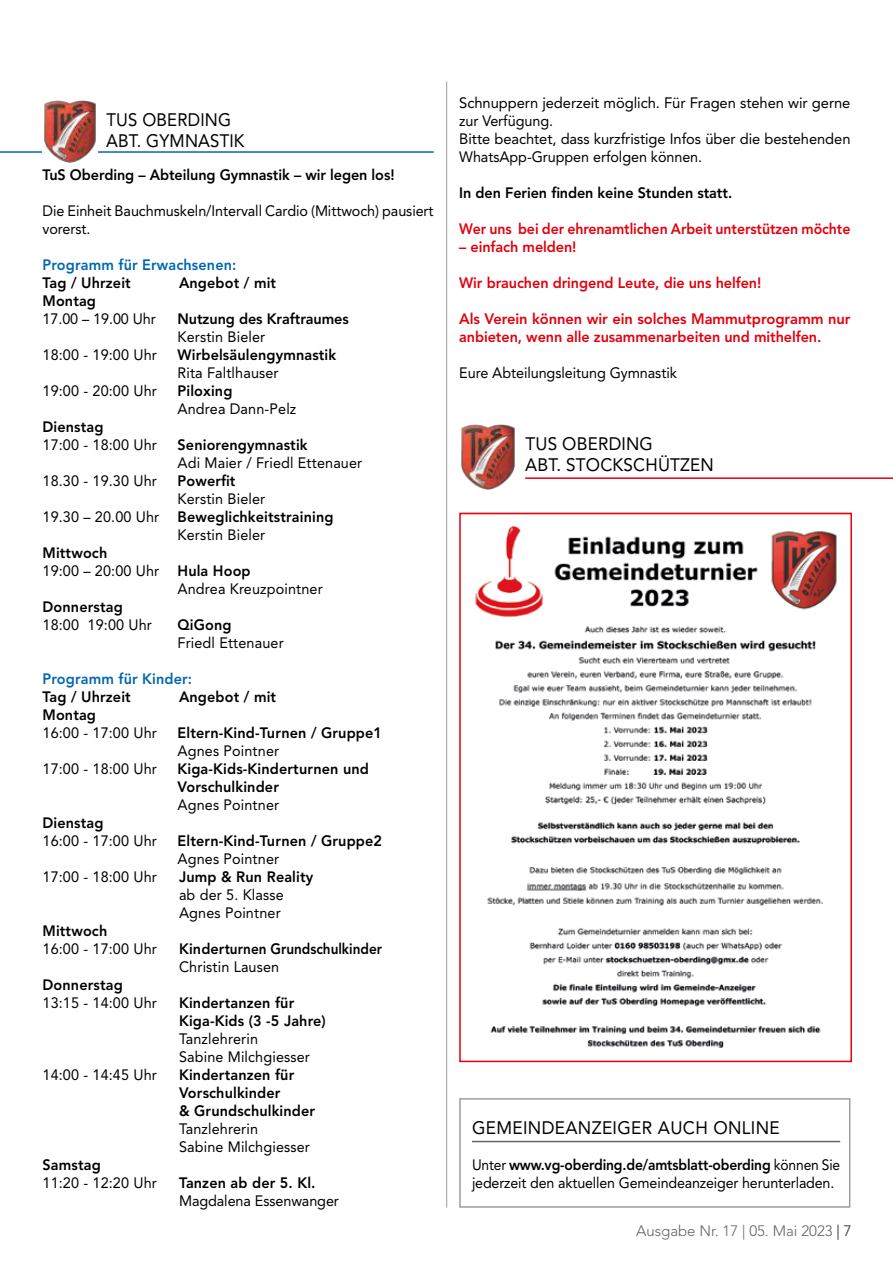
<style>
.page{position:relative;width:893px;height:1263px;background:#fff}
.page>*{position:absolute;margin:0;border:0;box-sizing:border-box;transform-origin:0 0}
.t1{font:18px/21px "Avenir LT Std";letter-spacing:.01em;color:#000;scale:.95 1}
.t2{font:18px "Avenir LT Std";letter-spacing:.01em;color:#000;scale:.96 1}
.t3{font:18px/21px "Avenir LT Std";letter-spacing:.01em;color:#000;scale:.93 1}
.t4{font:15px/18px "Avenir LT Std";letter-spacing:.01em;color:#000;scale:.96 1}
.t5{font:800 15px/18px "Avenir LT Std";letter-spacing:.01em;color:#000;scale:.96 1}
.t6{font:15px/18px "Avenir LT Std";letter-spacing:.01em;color:#000}
.t7{font:15px/18px "Avenir LT Std";letter-spacing:-.01em;color:#000;scale:.92 1}
.t8{font:800 15px/18px "Avenir LT Std";letter-spacing:-.005em;color:#e3000f}
.t9{font:800 15px "Avenir LT Std";letter-spacing:-.005em;color:#e3000f;scale:.96 1}
.t10{font:800 15px "Avenir LT Std";letter-spacing:-.005em;color:#e3000f;scale:.94 1}
.t11{font:800 15px "Avenir LT Std";letter-spacing:.01em;color:#0067b1;scale:.96 1}
.t12{font:300 15px "Avenir LT Std";color:#636362}
.s1{font-weight:400}
.s2{font-weight:800}
</style>
<div class="page">
<hr style="left:446px;top:81px;width:1px;height:1127px;background:#9c9d9d">
<hr style="left:0;top:151px;width:434px;height:2px;background:#0067b1">
<img style="left:43px;top:100px;width:55px;height:63px">
<hr style="left:525px;top:477px;width:368px;height:2px;background:#e3000f">
<img style="left:461px;top:424px;width:54px;height:66px">
<img style="left:475px;top:526px;width:362px;height:522px">
<div style="left:459px;top:513px;width:393px;height:549px;border:2px solid #e3000f"></div>
<hr style="left:472px;top:1141px;width:368px;height:1px;background:#636362">
<div style="left:459px;top:1098px;width:391px;height:110px;border:2px solid #9c9d9d"></div>
<p class="t3" style="left:106px;top:109px;width:150px">TUS OBERDING<br>ABT. GYMNASTIK</p>
<p class="t5" style="left:43px;top:166px;width:368px">TuS Oberding – Abteilung Gymnastik – wir legen los!</p>
<p class="t4" style="left:43px;top:202px;width:409px">Die Einheit Bauchmuskeln/Intervall Cardio (Mittwoch) pausiert vorerst.</p>
<p class="t11" style="left:43px;top:256px;width:203px">Programm für Erwachsenen:</p>
<p class="t5" style="left:43px;top:274px;width:94px">Tag / Uhrzeit</p>
<p class="t5" style="left:179px;top:274px;width:103px">Angebot / mit</p>
<p class="t5" style="left:43px;top:292px;width:57px">Montag</p>
<p class="t4" style="left:43px;top:310px;width:120px">17.00 – 19.00 Uhr</p>
<p class="t5" style="left:178px;top:310px;width:180px">Nutzung des Kraftraumes</p>
<p class="t4" style="left:178px;top:328px;width:93px">Kerstin Bieler</p>
<p class="t4" style="left:43px;top:346px;width:121px">18:00 - 19:00 Uhr</p>
<p class="t5" style="left:178px;top:346px;width:167px">Wirbelsäulengymnastik</p>
<p class="t4" style="left:178px;top:364px;width:107px">Rita Faltlhauser</p>
<p class="t4" style="left:43px;top:382px;width:121px">19:00 - 20:00 Uhr</p>
<p class="t5" style="left:178px;top:382px;width:59px">Piloxing</p>
<p class="t4" style="left:178px;top:400px;width:125px">Andrea Dann-Pelz</p>
<p class="t5" style="left:43px;top:418px;width:65px">Dienstag</p>
<p class="t4" style="left:43px;top:436px;width:121px">17:00 - 18:00 Uhr</p>
<p class="t5" style="left:178px;top:436px;width:137px">Seniorengymnastik</p>
<p class="t4" style="left:178px;top:454px;width:194px">Adi Maier / Friedl Ettenauer</p>
<p class="t4" style="left:43px;top:472px;width:121px">18.30 - 19.30 Uhr</p>
<p class="t5" style="left:178px;top:472px;width:62px">Powerfit</p>
<p class="t4" style="left:178px;top:490px;width:93px">Kerstin Bieler</p>
<p class="t5" style="left:43px;top:508px;width:305px"><span class="s1">19.30 – 20.00 Uhr</span> Beweglichkeitstraining</p>
<p class="t4" style="left:178px;top:526px;width:93px">Kerstin Bieler</p>
<p class="t5" style="left:43px;top:544px;width:69px">Mittwoch</p>
<p class="t4" style="left:43px;top:562px;width:218px">19:00 – 20:00 Uhr <span class="s2">Hula Hoop</span></p>
<p class="t4" style="left:178px;top:580px;width:153px">Andrea Kreuzpointner</p>
<p class="t5" style="left:43px;top:598px;width:85px">Donnerstag</p>
<p class="t4" style="left:43px;top:616px;width:116px">18:00 19:00 Uhr</p>
<p class="t5" style="left:178px;top:616px;width:58px">QiGong</p>
<p class="t4" style="left:178px;top:634px;width:112px">Friedl Ettenauer</p>
<p class="t11" style="left:43px;top:670px;width:157px">Programm für Kinder:</p>
<p class="t5" style="left:43px;top:688px;width:94px">Tag / Uhrzeit</p>
<p class="t5" style="left:179px;top:688px;width:103px">Angebot / mit</p>
<p class="t5" style="left:43px;top:706px;width:57px">Montag</p>
<p class="t4" style="left:43px;top:724px;width:121px">16:00 - 17:00 Uhr</p>
<p class="t5" style="left:178px;top:724px;width:215px">Eltern-Kind-Turnen / Gruppe1</p>
<p class="t4" style="left:178px;top:742px;width:107px">Agnes Pointner</p>
<p class="t4" style="left:43px;top:760px;width:121px">17:00 - 18:00 Uhr</p>
<p class="t5" style="left:178px;top:760px;width:201px">Kiga-Kids-Kinderturnen und<br>Vorschulkinder</p>
<p class="t4" style="left:178px;top:796px;width:107px">Agnes Pointner</p>
<p class="t5" style="left:43px;top:814px;width:65px">Dienstag</p>
<p class="t4" style="left:43px;top:832px;width:121px">16:00 - 17:00 Uhr</p>
<p class="t5" style="left:178px;top:832px;width:215px">Eltern-Kind-Turnen / Gruppe2</p>
<p class="t4" style="left:178px;top:850px;width:107px">Agnes Pointner</p>
<p class="t4" style="left:43px;top:868px;width:121px">17:00 - 18:00 Uhr</p>
<p class="t5" style="left:179px;top:868px;width:141px">Jump &amp; Run Reality</p>
<p class="t4" style="left:179px;top:886px;width:111px">ab der 5. Klasse<br>Agnes Pointner</p>
<p class="t5" style="left:43px;top:922px;width:69px">Mittwoch</p>
<p class="t4" style="left:43px;top:940px;width:121px">16:00 - 17:00 Uhr</p>
<p class="t5" style="left:179px;top:940px;width:213px">Kinderturnen Grundschulkinder</p>
<p class="t4" style="left:179px;top:958px;width:106px">Christin Lausen</p>
<p class="t5" style="left:43px;top:976px;width:85px">Donnerstag</p>
<p class="t4" style="left:43px;top:994px;width:121px">13:15 - 14:00 Uhr</p>
<p class="t5" style="left:179px;top:994px;width:154px">Kindertanzen für<br>Kiga-Kids (3 -5 Jahre)</p>
<p class="t4" style="left:179px;top:1030px;width:138px">Tanzlehrerin<br>Sabine Milchgiesser</p>
<p class="t4" style="left:43px;top:1066px;width:121px">14:00 - 14:45 Uhr</p>
<p class="t5" style="left:179px;top:1066px;width:143px">Kindertanzen für<br>Vorschulkinder<br>&amp; Grundschulkinder</p>
<p class="t4" style="left:179px;top:1120px;width:138px">Tanzlehrerin<br>Sabine Milchgiesser</p>
<p class="t5" style="left:43px;top:1156px;width:62px">Samstag</p>
<p class="t4" style="left:43px;top:1174px;width:121px">11:20 - 12:20 Uhr</p>
<p class="t5" style="left:179px;top:1174px;width:144px">Tanzen ab der 5. Kl.</p>
<p class="t4" style="left:179px;top:1192px;width:168px">Magdalena Essenwanger</p>
<p class="t6" style="left:459px;top:94px;width:393px">Schnuppern jederzeit möglich. Für Fragen stehen wir gerne zur Verfügung.<br>Bitte beachtet, dass kurzfristige Infos über die bestehenden WhatsApp-Gruppen erfolgen können.</p>
<p class="t5" style="left:459px;top:184px;width:286px">In den Ferien finden keine Stunden statt.</p>
<p class="t10" style="left:459px;top:220px;width:418px">Wer uns bei der ehrenamtlichen Arbeit unterstützen möchte</p>
<p class="t9" style="left:459px;top:238px;width:124px">– einfach melden!</p>
<p class="t9" style="left:459px;top:274px;width:316px">Wir brauchen dringend Leute, die uns helfen!</p>
<p class="t8" style="left:459px;top:310px;width:393px">Als Verein können wir ein solches Mammutprogramm nur anbieten, wenn alle zusammenarbeiten und mithelfen.</p>
<p class="t4" style="left:459px;top:364px;width:228px">Eure Abteilungsleitung Gymnastik</p>
<p class="t1" style="left:525px;top:433px;width:200px">TUS OBERDING<br>ABT. STOCKSCHÜTZEN</p>
<p class="t2" style="left:472px;top:1118px;width:322px">GEMEINDEANZEIGER AUCH ONLINE</p>
<p class="t7" style="left:472px;top:1156px;width:402px">Unter <span class="s2">www.vg-oberding.de/amtsblatt-oberding</span> können Sie jederzeit den aktuellen Gemeindeanzeiger herunterladen.</p>
<p class="t12" style="left:636px;top:1222px;width:217px">Ausgabe Nr. 17 | 05. Mai 2023 | 7</p>
</div>
